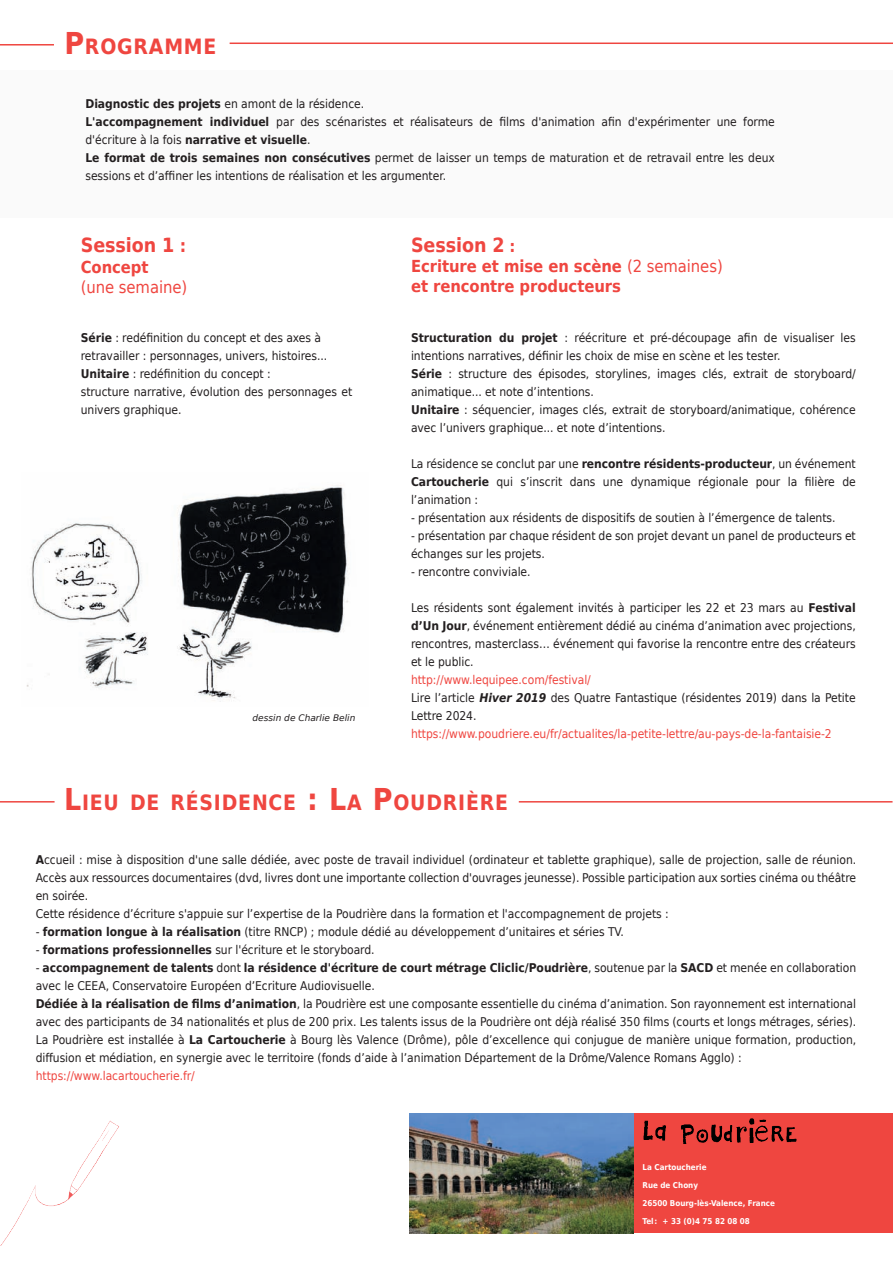
<style>
.page{position:relative;width:893px;height:1263px;background:#fff}
.page>*{position:absolute;margin:0;border:0;box-sizing:border-box;transform-origin:0 0}
.t1{font:700 21px "Bitstream Vera Sans";letter-spacing:.045em;color:#ef4640;scale:.9 1}
.t2{font:700 19.5px "Bitstream Vera Sans";letter-spacing:-.005em;color:#ef4640;scale:.9 1}
.t3{font:700 16.5px/19.8px "Bitstream Vera Sans";letter-spacing:-.005em;color:#ef4640;scale:.9 1}
.t4{font:16.5px "Bitstream Vera Sans";letter-spacing:-.005em;color:#ef4640;scale:.9 1}
.t5{font:12px/18px "Bitstream Vera Sans";letter-spacing:-.005em;color:#231f20;scale:.9 1}
.t6{font:12px "Bitstream Vera Sans";letter-spacing:-.005em;color:#ef4640;scale:.9 1}
.t7{font:italic 9px "Bitstream Vera Sans";color:#231f20}
.t8{font:700 7.95px "Bitstream Vera Sans";color:#fff;scale:.9 1}
.s1{font-size:30px}
.s2{font-weight:700}
.s3{font-size:18px}
.s4{font-size:16.5px}
.s5{font-weight:400}
.s6{color:#ef4640}
.s7{font-weight:700;font-style:italic}
</style>
<div class="page">
<div style="left:0;top:70px;width:892px;height:148px;background:#fafafa"></div>
<hr style="left:230px;top:43px;width:663px;height:1px;background:#ef4640">
<hr style="left:0;top:44px;width:54px;height:2px;background:#ef4640">
<img style="left:26px;top:485px;width:322px;height:217px">
<hr style="left:519px;top:801px;width:373px;height:1px;background:#ef4640">
<hr style="left:0;top:801px;width:55px;height:1px;background:#ef4640">
<div style="left:634px;top:1113px;width:259px;height:120px;background:#ef4640"></div>
<img style="left:643px;top:1118px;width:154px;height:26px">
<img style="left:409px;top:1113px;width:225px;height:120px">
<img style="left:1px;top:1120px;width:118px;height:125px">
<h1 class="t1" style="left:64px;top:35px;width:171px"><span class="s1">P</span>ROGRAMME</h1>
<p class="t5" style="left:85px;top:95px;width:768px"><span class="s2">Diagnostic des projets</span> en amont de la résidence.<br><span class="s2">L'accompagnement individuel</span> par des scénaristes et réalisateurs de films d'animation afin d'expérimenter une forme d'écriture à la fois <span class="s2">narrative et visuelle</span>.<br><span class="s2">Le format de trois semaines non consécutives</span> permet de laisser un temps de maturation et de retravail entre les deux sessions et d’affiner les intentions de réalisation et les argumenter.</p>
<h2 class="t2" style="left:81px;top:234px;width:119px">Session 1 <span class="s3">:</span></h2>
<h3 class="t3" style="left:81px;top:258px;width:77px">Concept</h3>
<h3 class="t4" style="left:81px;top:278px;width:120px">(une semaine)</h3>
<p class="t5" style="left:81px;top:329px;width:303px"><span class="s2">Série</span> : redéfinition du concept et des axes à retravailler : personnages, univers, histoires...<br><span class="s2">Unitaire</span> : redéfinition du concept :<br>structure narrative, évolution des personnages et univers graphique.</p>
<p class="t7" style="left:253px;top:713px;width:104px">dessin de Charlie Belin</p>
<h2 class="t2" style="left:411px;top:234px;width:118px">Session 2 <span class="s4">:</span></h2>
<h3 class="t3" style="left:411px;top:256px;width:348px">Ecriture et mise en scène <span class="s5">(2 semaines) </span>et rencontre producteurs</h3>
<p class="t5" style="left:411px;top:329px;width:496px"><span class="s2">Structuration du projet</span> : réécriture et pré-découpage afin de visualiser les intentions narratives, définir les choix de mise en scène et les tester.<br><span class="s2">Série</span> : structure des épisodes, storylines, images clés, extrait de storyboard/ animatique... et note d’intentions.<br><span class="s2">Unitaire</span> : séquencier, images clés, extrait de storyboard/animatique, cohérence avec l’univers graphique... et note d’intentions.</p>
<p class="t5" style="left:411px;top:455px;width:496px;text-align:justify">La résidence se conclut par une <span class="s2">rencontre résidents-producteur</span>, un événement <span class="s2">Cartoucherie</span> qui s’inscrit dans une dynamique régionale pour la filière de l’animation :</p>
<p class="t5" style="left:411px;top:509px;width:473px">- présentation aux résidents de dispositifs de soutien à l’émergence de talents.</p>
<p class="t5" style="left:411px;top:527px;width:496px">- présentation par chaque résident de son projet devant un panel de producteurs et échanges sur les projets.</p>
<p class="t5" style="left:411px;top:563px;width:134px">- rencontre conviviale.</p>
<p class="t5" style="left:411px;top:599px;width:496px;text-align:justify">Les résidents sont également invités à participer les 22 et 23 mars au <span class="s2">Festival d’Un Jour</span>, événement entièrement dédié au cinéma d’animation avec projections, rencontres, masterclass… événement qui favorise la rencontre entre des créateurs et le public.</p>
<p class="t5" style="left:411px;top:671px;width:496px"><span class="s6">http://www.lequipee.com/festival/<br></span>Lire l’article <span class="s7">Hiver 2019</span> des Quatre Fantastique (résidentes 2019) dans la Petite<br>Lettre 2024.</p>
<p class="t6" style="left:411px;top:727px;width:469px">https://www.poudriere.eu/fr/actualites/la-petite-lettre/au-pays-de-la-fantaisie-2</p>
<h1 class="t1" style="left:64px;top:791px;width:491px"><span class="s1">L</span>IEU DE RÉSIDENCE <span class="s1">: L</span>A <span class="s1">P</span>OUDRIÈRE</h1>
<p class="t5" style="left:36px;top:851px;width:913px"><span class="s2">A</span>ccueil : mise à disposition d'une salle dédiée, avec poste de travail individuel (ordinateur et tablette graphique), salle de projection, salle de réunion.<br>Accès aux ressources documentaires (dvd, livres dont une importante collection d'ouvrages jeunesse). Possible participation aux sorties cinéma ou théâtre en soirée.<br>Cette résidence d’écriture s'appuie sur l’expertise de la Poudrière dans la formation et l'accompagnement de projets :</p>
<p class="t5" style="left:36px;top:923px;width:655px">- <span class="s2">formation longue à la réalisation</span> (titre RNCP) ; module dédié au développement d’unitaires et séries TV.</p>
<p class="t5" style="left:36px;top:941px;width:378px">- <span class="s2">formations professionnelles</span> sur l'écriture et le storyboard.</p>
<p class="t5" style="left:36px;top:959px;width:913px">- <span class="s2">accompagnement de talents</span> dont <span class="s2">la résidence d'écriture de court métrage Cliclic/Poudrière</span>, soutenue par la <span class="s2">SACD</span> et menée en collaboration avec le CEEA, Conservatoire Européen d’Ecriture Audiovisuelle.<br><span class="s2">Dédiée à la réalisation de films d’animation</span>, la Poudrière est une composante essentielle du cinéma d’animation. Son rayonnement est international avec des participants de 34 nationalités et plus de 200 prix. Les talents issus de la Poudrière ont déjà réalisé 350 films (courts et longs métrages, séries).<br>La Poudrière est installée à <span class="s2">La Cartoucherie</span> à Bourg lès Valence (Drôme), pôle d’excellence qui conjugue de manière unique formation, production, diffusion et médiation, en synergie avec le territoire (fonds d’aide à l’animation Département de la Drôme/Valence Romans Agglo) :</p>
<p class="t6" style="left:36px;top:1069px;width:178px">https://www.lacartoucherie.fr/</p>
<p class="t8" style="left:642px;top:1163px;width:73px">La Cartoucherie</p>
<p class="t8" style="left:642px;top:1181px;width:63px">Rue de Chony</p>
<p class="t8" style="left:642px;top:1199px;width:149px">26500 Bourg-lès-Valence, France</p>
<p class="t8" style="left:642px;top:1217px;width:121px">Tel : + 33 (0)4 75 82 08 08</p>
</div>
